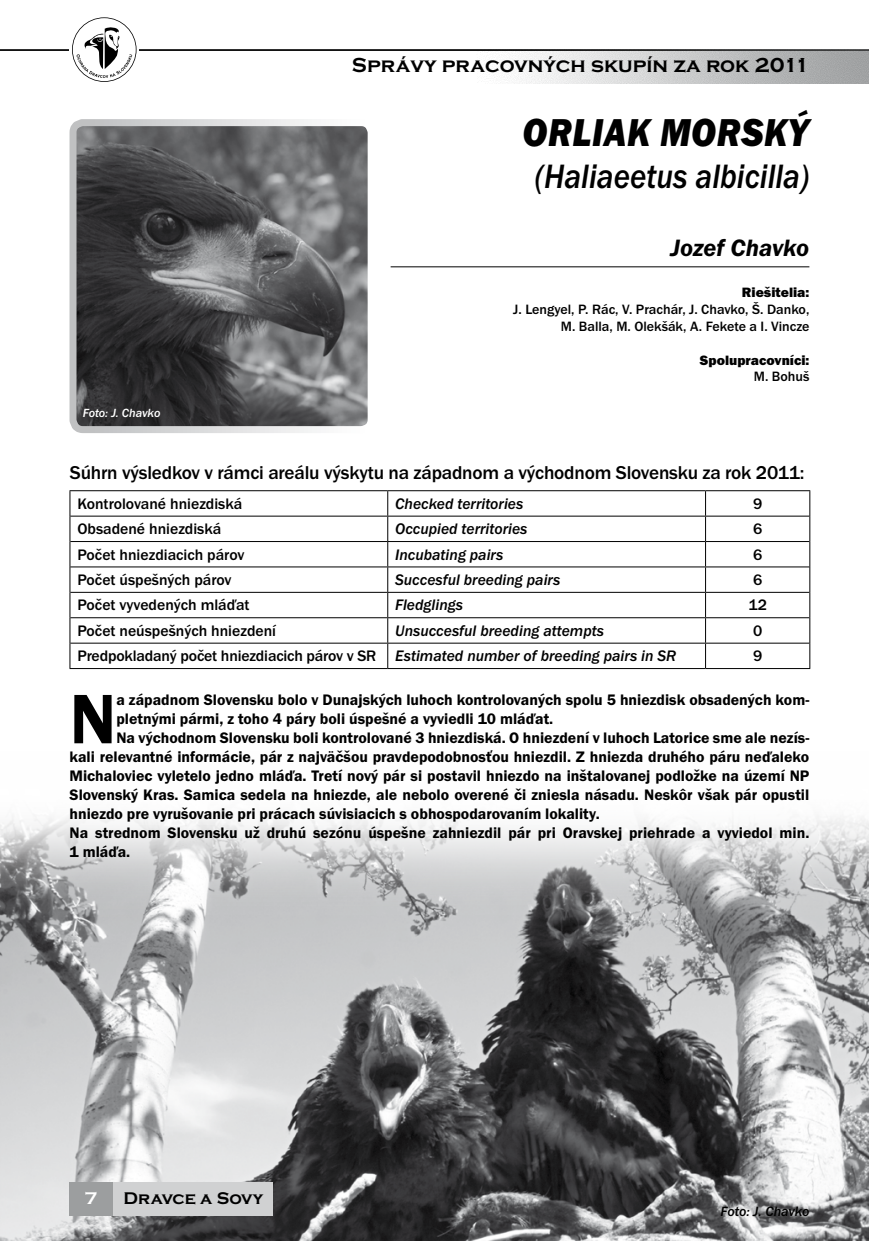
<style>
.page{position:relative;width:869px;height:1241px;background:#fff}
.page>*{position:absolute;margin:0;border:0;box-sizing:border-box;transform-origin:0 0}
.t1{font:72.45px "Franklin Got Itc TOT Dem";color:#000}
.t2{font:40.25px "Franklin Got Itc TOT Hea Ita";color:#000;scale:.9 1}
.t3{font:35px "Franklin Got Itc TOT Med Ita";color:#000;scale:.9 1}
.t4{font:24.5px "Franklin Got Itc TOT Dem Ita";color:#000}
.t5{font:700 21px "Copperplate TOT";color:#000}
.t6{font:500 19.25px "Franklin Got Itc TOT";letter-spacing:-.01em;color:#000}
.t7{font:700 17.5px "Copperplate TOT";color:#000}
.t8{font:700 17.5px "Copperplate TOT";color:#fff}
.t9{font:15.75px "Franklin Got Itc TOT Dem";color:#000}
.t10{font:500 15.75px "Franklin Got Itc TOT";color:#000}
.t11{font:15.75px "Franklin Got Itc TOT Med Ita";color:#000}
.t12{font:500 14px/16.8px "Franklin Got Itc TOT";color:#000;text-align:right}
.t13{font:14px "Franklin Got Itc TOT Hea";color:#000}
.t14{font:14px "Franklin Got Itc TOT Med Ita";letter-spacing:-.01em;color:#000}
.t15{font:12.25px "Franklin Got Itc TOT Med Ita";letter-spacing:-.01em;color:#fff}
.s1{font-family:"Franklin Got Itc TOT Med Ita";font-weight:400}
</style>
<div class="page">
<img style="left:0;top:815px;width:868px;height:425px">
<img style="left:504px;top:51px;width:364px;height:32px">
<hr style="left:0;top:50px;width:868px;height:1px;background:#000">
<div style="left:69px;top:15px;width:70px;height:69px;background:#fff"></div>
<svg style="left:72px;top:17px;width:64px;height:65px"></svg>
<div style="left:69px;top:1182px;width:204px;height:33px;background:#d0d1d2"></div>
<div style="left:69px;top:1182px;width:44px;height:33px;background:#9c9e9f"></div>
<hr style="left:390px;top:266px;width:419px;height:1px;background:#000">
<hr style="left:69px;top:490px;width:318px;height:1px;background:#000">
<hr style="left:387px;top:490px;width:318px;height:1px;background:#000">
<hr style="left:705px;top:490px;width:104px;height:1px;background:#000">
<hr style="left:70px;top:515px;width:317px;height:1px;background:#000">
<hr style="left:387px;top:515px;width:318px;height:1px;background:#000">
<hr style="left:705px;top:515px;width:104px;height:1px;background:#000">
<hr style="left:70px;top:541px;width:317px;height:1px;background:#000">
<hr style="left:387px;top:541px;width:318px;height:1px;background:#000">
<hr style="left:705px;top:541px;width:104px;height:1px;background:#000">
<hr style="left:70px;top:566px;width:317px;height:1px;background:#000">
<hr style="left:387px;top:566px;width:318px;height:1px;background:#000">
<hr style="left:705px;top:566px;width:104px;height:1px;background:#000">
<hr style="left:70px;top:592px;width:317px;height:1px;background:#000">
<hr style="left:387px;top:592px;width:318px;height:1px;background:#000">
<hr style="left:705px;top:592px;width:104px;height:1px;background:#000">
<hr style="left:70px;top:617px;width:317px;height:1px;background:#000">
<hr style="left:387px;top:617px;width:318px;height:1px;background:#000">
<hr style="left:705px;top:617px;width:104px;height:1px;background:#000">
<hr style="left:70px;top:642px;width:317px;height:1px;background:#000">
<hr style="left:387px;top:642px;width:318px;height:1px;background:#000">
<svg style="left:387px;top:491px;width:1px;height:177px"></svg>
<hr style="left:705px;top:642px;width:104px;height:1px;background:#000">
<svg style="left:69px;top:491px;width:1px;height:177px"></svg>
<svg style="left:809px;top:491px;width:1px;height:177px"></svg>
<hr style="left:69px;top:668px;width:318px;height:1px;background:#000">
<hr style="left:387px;top:668px;width:318px;height:1px;background:#000">
<hr style="left:705px;top:668px;width:104px;height:1px;background:#000">
<img style="left:77px;top:127px;width:289px;height:298px">
<div style="left:69px;top:119px;width:305px;height:314px;border:7px solid #fff;border-radius:10px"></div>
<h3 class="t5" style="left:352px;top:54px;width:458px">Správy pracovných skupín za rok 2011</h3>
<h2 class="t2" style="left:522px;top:109px;width:53px">ORLIAK</h2>
<h2 class="t2" style="left:659px;top:109px;width:30px">MORSKÝ</h2>
<h3 class="t3" style="left:534px;top:157px;width:306px">(Haliaeetus albicilla)</h3>
<p class="t15" style="left:83px;top:406px;width:79px">Foto: J. Chavko</p>
<h3 class="t4" style="left:670px;top:234px;width:140px">Jozef Chavko</h3>
<p class="t13" style="left:741px;top:284px;width:69px">Riešitelia:</p>
<p class="t12" style="left:513px;top:301px;width:297px">J. Lengyel, P. Rác, V. Prachár, J. Chavko, Š. Danko,<br>M. Balla, M. Olekšák, A. Fekete a I. Vincze</p>
<p class="t13" style="left:699px;top:351px;width:111px">Spolupracovníci:</p>
<p class="t12" style="left:753px;top:368px;width:57px">M. Bohuš</p>
<p class="t6" style="left:70px;top:462px;width:735px">Súhrn výsledkov v rámci areálu výskytu na západnom a východnom Slovensku za rok 2011:</p>
<p class="t10" style="left:77px;top:494px;width:166px">Kontrolované hniezdiská</p>
<p class="t11" style="left:395px;top:494px;width:130px">Checked territories</p>
<p class="t10" style="left:752px;top:494px;width:11px">9</p>
<p class="t10" style="left:77px;top:520px;width:145px">Obsadené hniezdiská</p>
<p class="t11" style="left:395px;top:520px;width:134px">Occupied territories</p>
<p class="t10" style="left:752px;top:520px;width:11px">6</p>
<p class="t10" style="left:77px;top:545px;width:168px">Počet hniezdiacich párov</p>
<p class="t11" style="left:395px;top:545px;width:110px">Incubating pairs</p>
<p class="t10" style="left:752px;top:545px;width:11px">6</p>
<p class="t10" style="left:77px;top:570px;width:156px">Počet úspešných párov</p>
<p class="t11" style="left:395px;top:570px;width:167px">Succesful breeding pairs</p>
<p class="t10" style="left:752px;top:570px;width:11px">6</p>
<p class="t10" style="left:77px;top:596px;width:174px">Počet vyvedených mláďat</p>
<p class="t11" style="left:395px;top:596px;width:69px">Fledglings</p>
<p class="t10" style="left:748px;top:596px;width:20px">12</p>
<p class="t10" style="left:77px;top:621px;width:200px">Počet neúspešných hniezdení</p>
<p class="t11" style="left:395px;top:621px;width:210px">Unsuccesful breeding attempts</p>
<p class="t10" style="left:752px;top:621px;width:11px">0</p>
<p class="t10" style="left:77px;top:647px;width:600px">Predpokladaný počet hniezdiacich párov v SR <span class="s1">Estimated number of breeding pairs in SR</span></p>
<p class="t10" style="left:752px;top:647px;width:11px">9</p>
<h1 class="t1" style="left:69px;top:678px;width:48px">N</h1>
<p class="t9" style="left:116px;top:691px;width:694px">a západnom Slovensku bolo v Dunajských luhoch kontrolovaných spolu 5 hniezdisk obsadených kom-</p>
<p class="t9" style="left:116px;top:710px;width:438px">pletnými pármi, z toho 4 páry boli úspešné a vyviedli 10 mláďat.</p>
<p class="t9" style="left:116px;top:729px;width:694px">Na východnom Slovensku boli kontrolované 3 hniezdiská. O hniezdení v luhoch Latorice sme ale nezís-</p>
<p class="t9" style="left:69px;top:748px;width:741px">kali relevantné informácie, pár z najväčšou pravdepodobnosťou hniezdil. Z hniezda druhého páru neďaleko</p>
<p class="t9" style="left:69px;top:767px;width:741px">Michaloviec vyletelo jedno mláďa. Tretí nový pár si postavil hniezdo na inštalovanej podložke na území NP</p>
<p class="t9" style="left:69px;top:785px;width:741px">Slovenský Kras. Samica sedela na hniezde, ale nebolo overené či zniesla násadu. Neskôr však pár opustil</p>
<p class="t9" style="left:69px;top:804px;width:531px">hniezdo pre vyrušovanie pri prácach súvisiacich s obhospodarovaním lokality.</p>
<p class="t9" style="left:69px;top:823px;width:741px">Na strednom Slovensku už druhú sezónu úspešne zahniezdil pár pri Oravskej priehrade a vyviedol min.</p>
<p class="t9" style="left:69px;top:842px;width:62px">1 mláďa.</p>
<p class="t8" style="left:85px;top:1188px;width:14px">7</p>
<p class="t7" style="left:124px;top:1188px;width:141px">Dravce a Sovy</p>
<p class="t14" style="left:720px;top:1203px;width:90px">Foto: J. Chavko</p>
</div>
